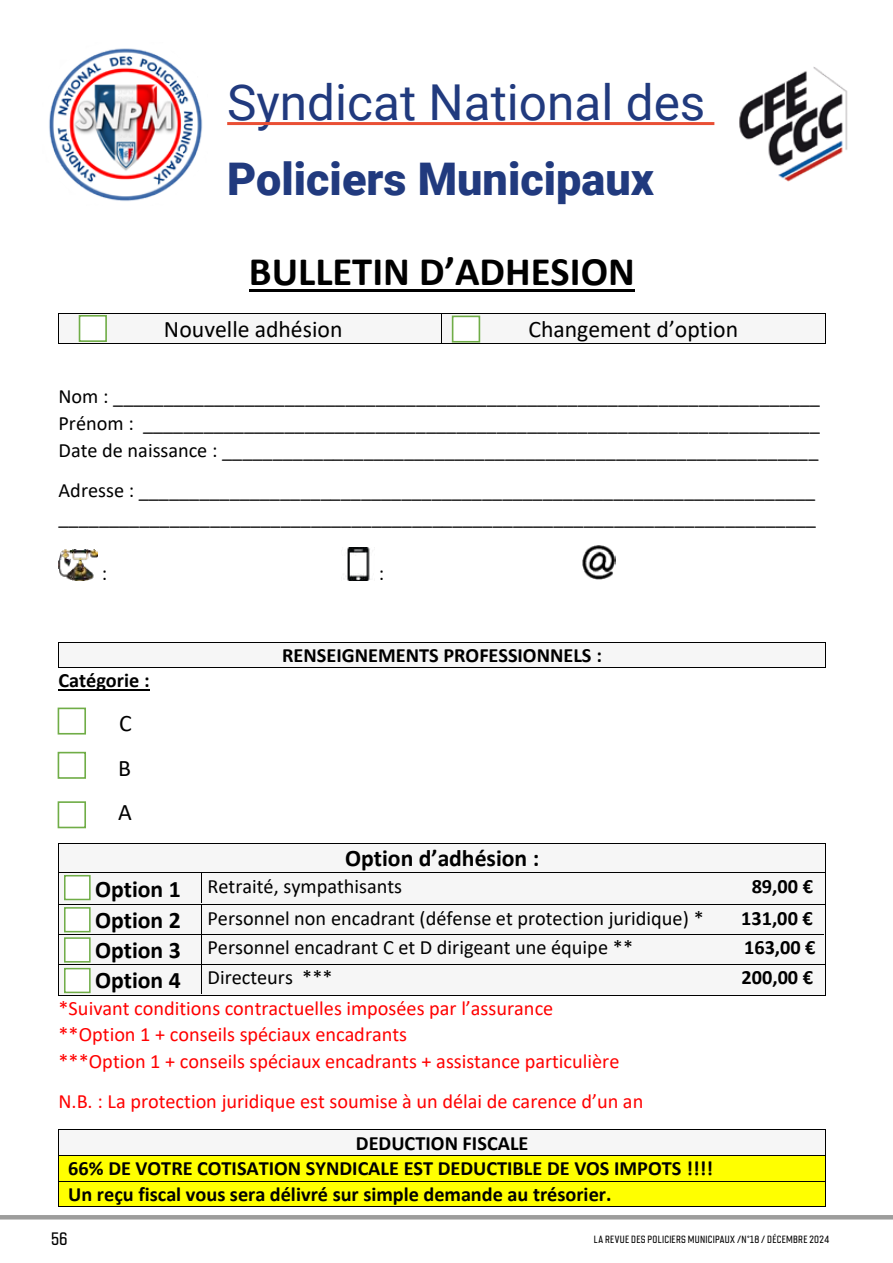
<style>
.page{position:relative;width:893px;height:1263px;background:#fff}
.page>*{position:absolute;margin:0;border:0;box-sizing:border-box;transform-origin:0 0}
.t1{font:49.5px "Roboto";color:#213a7e}
.t2{font:900 45px "Roboto";color:#213a7e}
.t3{font:700 40.5px "Calibri";color:#000}
.t4{font:23.7px/44.5px "Calibri";color:#000;text-align:justify}
.t5{font:700 23.7px "Calibri";color:#000}
.t6{font:20.25px/26.8px "Calibri";color:#000;text-align:justify}
.t7{font:20.25px/26.8px "Calibri";color:#f00}
.t8{font:700 20.25px/25.5px "Calibri";color:#000}
.t9{font:500 18px "Chromoxome Pro";color:#000}
.t10{font:500 10.5px "Chromoxome Pro";letter-spacing:.03em;color:#000}
.s1{font-weight:700;font-size:23.7px}
</style>
<div class="page">
<hr style="left:0;top:1215px;width:893px;height:4px;background:#9d9d9c">
<hr style="left:249px;top:290px;width:386px;height:2px;background:#000">
<div style="left:59px;top:314px;width:383px;height:29px;background:#f6f6f6"></div>
<div style="left:443px;top:314px;width:382px;height:29px;background:#f6f6f6"></div>
<hr style="left:59px;top:313px;width:383px;height:1px;background:#000">
<hr style="left:442px;top:313px;width:383px;height:1px;background:#000">
<svg style="left:58px;top:313px;width:1px;height:31px"></svg>
<hr style="left:59px;top:343px;width:383px;height:1px;background:#000">
<hr style="left:442px;top:343px;width:383px;height:1px;background:#000">
<svg style="left:825px;top:313px;width:1px;height:31px"></svg>
<div style="left:59px;top:642px;width:766px;height:25px;background:#f6f6f6"></div>
<hr style="left:59px;top:642px;width:766px;height:1px;background:#000">
<svg style="left:58px;top:642px;width:1px;height:26px"></svg>
<hr style="left:59px;top:667px;width:766px;height:1px;background:#000">
<svg style="left:825px;top:642px;width:1px;height:26px"></svg>
<hr style="left:58px;top:689px;width:92px;height:2px;background:#000">
<div style="left:59px;top:843px;width:766px;height:29px;background:#f6f6f6"></div>
<hr style="left:59px;top:843px;width:766px;height:1px;background:#000">
<div style="left:59px;top:873px;width:766px;height:31px;background:#f6f6f6"></div>
<svg style="left:58px;top:843px;width:1px;height:30px"></svg>
<hr style="left:59px;top:872px;width:766px;height:1px;background:#000">
<svg style="left:825px;top:843px;width:1px;height:30px"></svg>
<hr style="left:58px;top:873px;width:1px;height:31px;background:#000">
<hr style="left:825px;top:873px;width:1px;height:31px;background:#000">
<div style="left:59px;top:904px;width:766px;height:91px;background:#f6f6f6"></div>
<hr style="left:59px;top:934px;width:142px;height:1px;background:#000">
<hr style="left:202px;top:934px;width:622px;height:1px;background:#000">
<hr style="left:59px;top:964px;width:142px;height:1px;background:#000">
<hr style="left:202px;top:964px;width:623px;height:1px;background:#000">
<svg style="left:201px;top:873px;width:1px;height:121px"></svg>
<hr style="left:59px;top:904px;width:766px;height:1px;background:#000">
<hr style="left:58px;top:904px;width:1px;height:91px;background:#000">
<hr style="left:59px;top:995px;width:766px;height:1px;background:#000">
<hr style="left:825px;top:904px;width:1px;height:91px;background:#000">
<div style="left:59px;top:1130px;width:766px;height:25px;background:#f6f6f6"></div>
<hr style="left:59px;top:1129px;width:766px;height:1px;background:#000">
<div style="left:59px;top:1156px;width:766px;height:25px;background:#ff0"></div>
<hr style="left:59px;top:1155px;width:766px;height:1px;background:#000">
<div style="left:59px;top:1181px;width:766px;height:25px;background:#ff0"></div>
<hr style="left:59px;top:1181px;width:766px;height:1px;background:#000">
<svg style="left:58px;top:1129px;width:1px;height:78px"></svg>
<hr style="left:59px;top:1206px;width:766px;height:1px;background:#000">
<svg style="left:825px;top:1129px;width:1px;height:78px"></svg>
<img style="left:58px;top:550px;width:39px;height:30px">
<img style="left:345px;top:547px;width:26px;height:33px">
<img style="left:582px;top:545px;width:34px;height:34px">
<div style="left:80px;top:316px;width:26px;height:25px;background:#fff"></div>
<div style="left:79px;top:315px;width:28px;height:27px;border:2px solid #70ad47"></div>
<div style="left:453px;top:316px;width:26px;height:26px;background:#fff"></div>
<div style="left:452px;top:316px;width:28px;height:27px;border:2px solid #70ad47"></div>
<div style="left:58px;top:707px;width:28px;height:27px;border:2px solid #70ad47"></div>
<div style="left:58px;top:801px;width:28px;height:27px;border:2px solid #70ad47"></div>
<div style="left:58px;top:752px;width:28px;height:27px;border:2px solid #70ad47"></div>
<div style="left:65px;top:876px;width:25px;height:23px;background:#fff"></div>
<div style="left:64px;top:875px;width:27px;height:25px;border:2px solid #70ad47"></div>
<div style="left:65px;top:908px;width:25px;height:24px;background:#fff"></div>
<div style="left:64px;top:907px;width:27px;height:25px;border:2px solid #70ad47"></div>
<div style="left:65px;top:938px;width:25px;height:24px;background:#fff"></div>
<div style="left:64px;top:937px;width:27px;height:25px;border:2px solid #70ad47"></div>
<div style="left:65px;top:969px;width:25px;height:23px;background:#fff"></div>
<div style="left:64px;top:968px;width:27px;height:25px;border:2px solid #70ad47"></div>
<img style="left:739px;top:67px;width:109px;height:115px">
<img style="left:49px;top:48px;width:154px;height:153px">
<hr style="left:227px;top:122px;width:487px;height:3px;background:#e94f35">
<h1 class="t1" style="left:227px;top:68px;width:480px">Syndicat National des</h1>
<h2 class="t2" style="left:227px;top:148px;width:428px">Policiers Municipaux</h2>
<h3 class="t3" style="left:249px;top:243px;width:387px">BULLETIN D’ADHESION</h3>
<p class="t4" style="left:164px;top:306px;width:180px">Nouvelle adhésion</p>
<p class="t4" style="left:529px;top:306px;width:211px">Changement d’option</p>
<p class="t6" style="left:58px;top:383px;width:763px">Nom : ______________________________________________________________________ Prénom : ___________________________________________________________________ Date de naissance : ___________________________________________________________</p>
<p class="t6" style="left:59px;top:476px;width:759px">Adresse : ___________________________________________________________________ ___________________________________________________________________________</p>
<p class="t6" style="left:102px;top:560px;width:7px">:</p>
<p class="t6" style="left:379px;top:560px;width:7px">:</p>
<p class="t8" style="left:58px;top:667px;width:93px">Catégorie :</p>
<p class="t4" style="left:118px;top:700px;width:15px">C B A</p>
<p class="t8" style="left:282px;top:642px;width:321px">RENSEIGNEMENTS PROFESSIONNELS :</p>
<p class="t5" style="left:345px;top:841px;width:196px">Option d’adhésion :</p>
<p class="t6" style="left:95px;top:872px;width:309px"><span class="s1">Option 1</span> Retraité, sympathisants</p>
<p class="t8" style="left:752px;top:873px;width:63px">89,00 €</p>
<p class="t6" style="left:95px;top:904px;width:610px"><span class="s1">Option 2</span> Personnel non encadrant (défense et protection juridique) *</p>
<p class="t8" style="left:741px;top:905px;width:73px">131,00 €</p>
<p class="t6" style="left:95px;top:934px;width:539px"><span class="s1">Option 3</span> Personnel encadrant C et D dirigeant une équipe **</p>
<p class="t8" style="left:744px;top:935px;width:73px">163,00 €</p>
<p class="t6" style="left:95px;top:964px;width:239px"><span class="s1">Option 4</span> Directeurs ***</p>
<p class="t8" style="left:742px;top:964px;width:73px">200,00 €</p>
<p class="t7" style="left:58px;top:994px;width:563px">*Suivant conditions contractuelles imposées par l’assurance **Option 1 + conseils spéciaux encadrants<br>***Option 1 + conseils spéciaux encadrants + assistance particulière</p>
<p class="t7" style="left:58px;top:1087px;width:586px">N.B. : La protection juridique est soumise à un délai de carence d’un an</p>
<p class="t8" style="left:68px;top:1130px;width:646px;text-indent:288px">DEDUCTION FISCALE<br>66% DE VOTRE COTISATION SYNDICALE EST DEDUCTIBLE DE VOS IMPOTS !!!!<br>Un reçu fiscal vous sera délivré sur simple demande au trésorier.</p>
<p class="t9" style="left:51px;top:1228px;width:18px">56</p>
<p class="t10" style="left:594px;top:1233px;width:237px">LA REVUE DES POLICIERS MUNICIPAUX /N°18 / DÉCEMBRE 2024</p>
</div>
